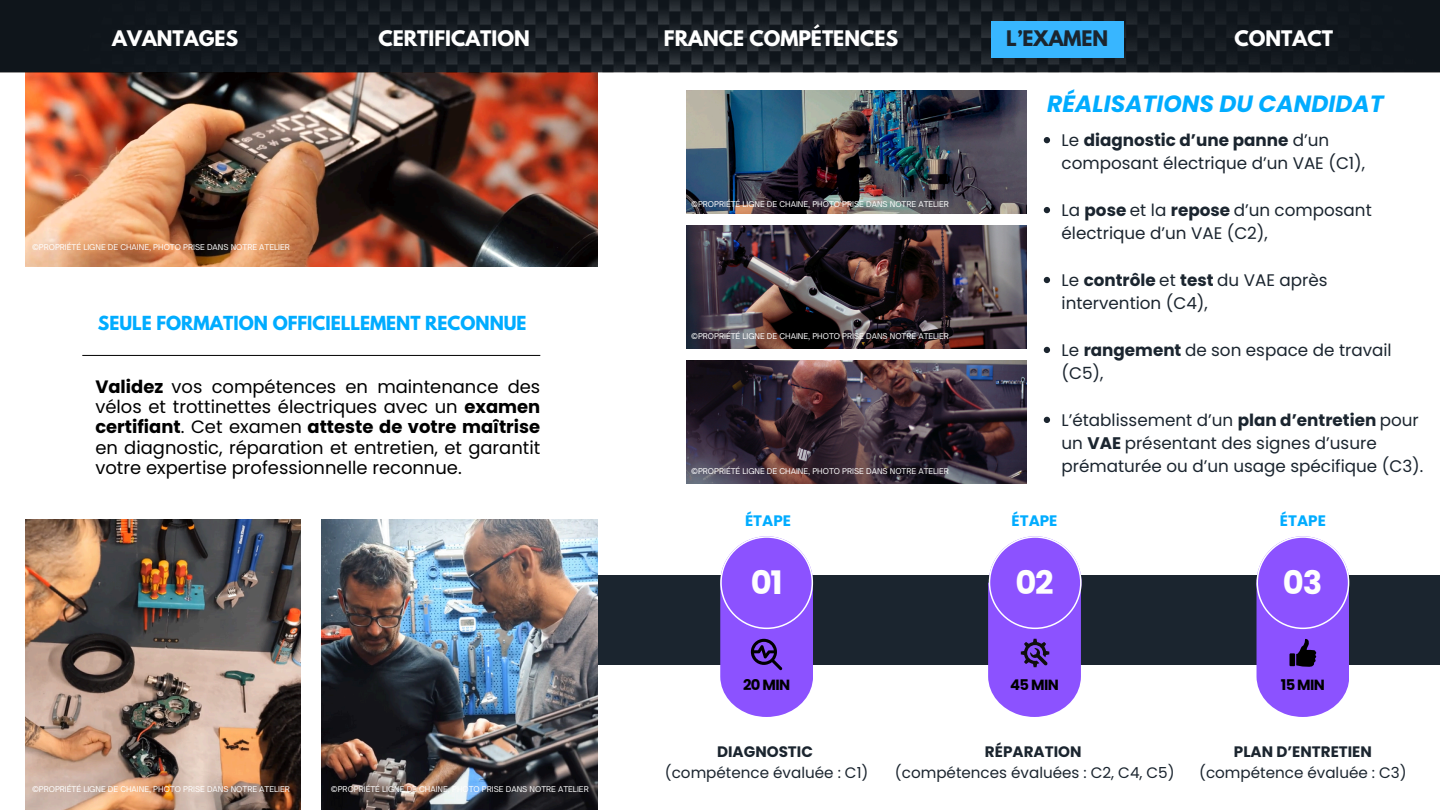
<style>
.page{position:relative;width:1440px;height:810px;background:#fff}
.page>*{position:absolute;margin:0;border:0;box-sizing:border-box;transform-origin:0 0}
.t1{font:700 32.4px "Poppins";color:#fefefe}
.t2{font:italic 700 23.5px "Poppins";color:#01acff}
.t3{font:700 19px "League Spartan";color:#fff}
.t4{font:700 19px "League Spartan";color:#1b252f}
.t5{font:17.9px/20.2px "Poppins";color:#000;text-align:justify}
.t6{font:700 17.2px "League Spartan";color:#01acff}
.t7{font:16.8px/23.3px "Poppins";color:#1b252f}
.t8{font:15.2px "Poppins";color:#1b252f}
.t9{font:700 15.2px "Poppins";color:#1b252f}
.t10{font:700 15.2px "Poppins";color:#01acff}
.t11{font:700 14.7px "Poppins";letter-spacing:-.04em;color:#000}
.t12{font:7.6px "Open Sauce One";color:#fff}
.s1{font-weight:700}
</style>
<div class="page">
<img style="left:25px;top:72px;width:573px;height:194px">
<img style="left:25px;top:519px;width:276px;height:291px">
<img style="left:322px;top:519px;width:276px;height:291px">
<hr style="left:82px;top:355px;width:458px;height:1px;background:#000">
<img style="left:0;top:0;width:1440px;height:72px">
<div style="left:991px;top:21px;width:132px;height:36px;background:#38b6ff"></div>
<img style="left:687px;top:90px;width:340px;height:124px">
<img style="left:687px;top:225px;width:340px;height:124px">
<img style="left:687px;top:360px;width:340px;height:124px">
<div style="left:598px;top:575px;width:842px;height:90px;background:#1b252f"></div>
<svg style="left:720px;top:536px;width:93px;height:181px"></svg>
<svg style="left:988px;top:536px;width:94px;height:181px"></svg>
<svg style="left:1257px;top:536px;width:92px;height:181px"></svg>
<div style="left:1290px;top:653px;width:5px;height:13px;background:#000"></div>
<svg style="left:1044px;top:137px;width:6px;height:6px"></svg>
<svg style="left:1044px;top:207px;width:6px;height:6px"></svg>
<svg style="left:1044px;top:277px;width:6px;height:6px"></svg>
<svg style="left:1044px;top:347px;width:6px;height:6px"></svg>
<svg style="left:1044px;top:417px;width:6px;height:6px"></svg>
<p class="t3" style="left:112px;top:29px;width:128px">AVANTAGES</p>
<h4 class="t3" style="left:378px;top:29px;width:153px">CERTIFICATION</h4>
<p class="t3" style="left:664px;top:29px;width:236px">FRANCE COMPÉTENCES</p>
<p class="t4" style="left:1006px;top:29px;width:104px">L’EXAMEN</p>
<p class="t3" style="left:1235px;top:29px;width:100px">CONTACT</p>
<h6 class="t12" style="left:32px;top:242px;width:259px">©PROPRIÉTÉ LIGNE DE CHAINE, PHOTO PRISE DANS NOTRE ATELIER</h6>
<p class="t6" style="left:98px;top:315px;width:430px">SEULE FORMATION OFFICIELLEMENT RECONNUE</p>
<p class="t5" style="left:95px;top:376px;width:446px"><span class="s1">Validez</span> vos compétences en maintenance des vélos et trottinettes électriques avec un <span class="s1">examen certifiant</span>. Cet examen <span class="s1">atteste de votre maîtrise </span>en diagnostic, réparation et entretien, et garantit votre expertise professionnelle reconnue.</p>
<p class="t12" style="left:32px;top:784px;width:259px">©PROPRIÉTÉ LIGNE DE CHAINE, PHOTO PRISE DANS NOTRE ATELIER</p>
<h6 class="t12" style="left:331px;top:784px;width:259px">©PROPRIÉTÉ LIGNE DE CHAINE, PHOTO PRISE DANS NOTRE ATELIER</h6>
<h4 class="t12" style="left:691px;top:199px;width:259px">©PROPRIÉTÉ LIGNE DE CHAINE, PHOTO PRISE DANS NOTRE ATELIER</h4>
<p class="t12" style="left:691px;top:332px;width:259px">©PROPRIÉTÉ LIGNE DE CHAINE, PHOTO PRISE DANS NOTRE ATELIER</p>
<p class="t12" style="left:691px;top:466px;width:259px">©PROPRIÉTÉ LIGNE DE CHAINE, PHOTO PRISE DANS NOTRE ATELIER</p>
<p class="t10" style="left:745px;top:510px;width:47px">ÉTAPE</p>
<p class="t1" style="left:751px;top:560px;width:33px">01</p>
<p class="t11" style="left:743px;top:674px;width:49px">20 MIN</p>
<p class="t2" style="left:1047px;top:87px;width:338px">RÉALISATIONS DU CANDIDAT</p>
<h2 class="t7" style="left:1062px;top:128px;width:305px">Le <span class="s1">diagnostic d’une panne</span> d’un composant électrique d’un VAE (C1),</h2>
<h3 class="t7" style="left:1062px;top:198px;width:312px">La <span class="s1">pose</span> et la <span class="s1">repose</span> d’un composant électrique d’un VAE (C2),</h3>
<p class="t7" style="left:1062px;top:268px;width:267px">Le <span class="s1">contrôle</span> et <span class="s1">test</span> du VAE après intervention (C4),</p>
<p class="t7" style="left:1062px;top:338px;width:332px">Le <span class="s1">rangement</span> de son espace de travail (C5),</p>
<p class="t7" style="left:1062px;top:408px;width:363px">L’établissement d’un <span class="s1">plan d’entretien</span> pour un <span class="s1">VAE</span> présentant des signes d’usure prématurée ou d’un usage spécifique (C3).</p>
<p class="t10" style="left:1012px;top:510px;width:47px">ÉTAPE</p>
<p class="t10" style="left:1280px;top:510px;width:47px">ÉTAPE</p>
<p class="t1" style="left:1015px;top:560px;width:40px">02</p>
<p class="t1" style="left:1283px;top:560px;width:41px">03</p>
<h1 class="t11" style="left:1010px;top:674px;width:50px">45 MIN</h1>
<p class="t11" style="left:1281px;top:674px;width:46px">15 MIN</p>
<h3 class="t9" style="left:717px;top:741px;width:97px">DIAGNOSTIC</h3>
<h3 class="t8" style="left:665px;top:762px;width:205px">(compétence évaluée : C1)</h3>
<h3 class="t9" style="left:985px;top:741px;width:98px">RÉPARATION</h3>
<h3 class="t8" style="left:895px;top:762px;width:281px">(compétences évaluées : C2, C4, C5)</h3>
<h3 class="t9" style="left:1234px;top:741px;width:139px">PLAN D’ENTRETIEN</h3>
<h3 class="t8" style="left:1199px;top:762px;width:209px">(compétence évaluée : C3)</h3>
</div>
